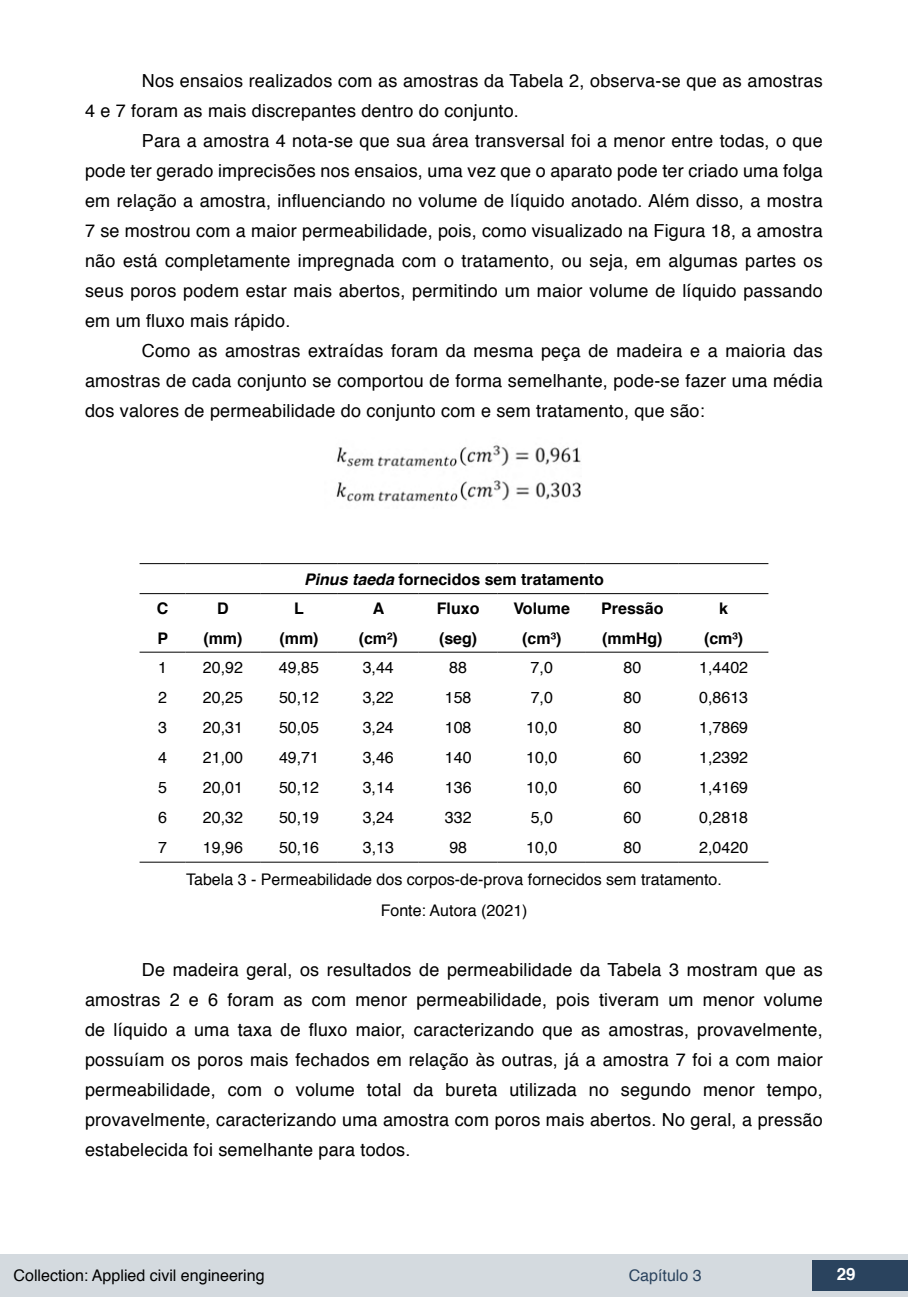
<style>
.page{position:relative;width:908px;height:1304px;background:#fff}
.page>*{position:absolute;margin:0;border:0;box-sizing:border-box;transform-origin:0 0}
.txt{font:18px/30px "Helvetica";letter-spacing:.01em;color:#000;text-align:justify}
.t1{font:700 16.8px "Helvetica";color:#fff}
.imagens_graf_tab{font:16px "Helvetica";color:#000}
.imagens_graf_tab-2{font:700 16px "Helvetica";color:#000}
.t2{font:16px "Helvetica";color:#2a435e}
.s1{font-style:italic}
</style>
<div class="page">
<div style="left:0;top:1254px;width:906px;height:43px;background:#d4dadf"></div>
<div style="left:812px;top:1261px;width:95px;height:30px;background:#2a435e"></div>
<img style="left:336px;top:445px;width:245px;height:57px">
<hr style="left:139px;top:862px;width:46px;height:1px;background:#000">
<hr style="left:185px;top:862px;width:75px;height:1px;background:#000">
<hr style="left:260px;top:862px;width:78px;height:1px;background:#000">
<hr style="left:338px;top:862px;width:80px;height:1px;background:#000">
<hr style="left:418px;top:862px;width:79px;height:1px;background:#000">
<hr style="left:497px;top:862px;width:88px;height:1px;background:#000">
<hr style="left:585px;top:862px;width:93px;height:1px;background:#000">
<hr style="left:678px;top:862px;width:90px;height:1px;background:#000">
<hr style="left:139px;top:563px;width:46px;height:1px;background:#000">
<hr style="left:185px;top:563px;width:75px;height:1px;background:#000">
<hr style="left:260px;top:563px;width:78px;height:1px;background:#000">
<hr style="left:338px;top:563px;width:80px;height:1px;background:#000">
<hr style="left:418px;top:563px;width:79px;height:1px;background:#000">
<hr style="left:497px;top:563px;width:88px;height:1px;background:#000">
<hr style="left:585px;top:563px;width:93px;height:1px;background:#000">
<hr style="left:678px;top:563px;width:90px;height:1px;background:#000">
<hr style="left:139px;top:593px;width:46px;height:1px;background:#000">
<hr style="left:185px;top:593px;width:75px;height:1px;background:#000">
<hr style="left:260px;top:593px;width:78px;height:1px;background:#000">
<hr style="left:338px;top:593px;width:80px;height:1px;background:#000">
<hr style="left:418px;top:593px;width:79px;height:1px;background:#000">
<hr style="left:497px;top:593px;width:88px;height:1px;background:#000">
<hr style="left:585px;top:593px;width:93px;height:1px;background:#000">
<hr style="left:678px;top:593px;width:90px;height:1px;background:#000">
<hr style="left:139px;top:652px;width:46px;height:1px;background:#000">
<hr style="left:185px;top:652px;width:75px;height:1px;background:#000">
<hr style="left:260px;top:652px;width:78px;height:1px;background:#000">
<hr style="left:338px;top:652px;width:80px;height:1px;background:#000">
<hr style="left:418px;top:652px;width:79px;height:1px;background:#000">
<hr style="left:497px;top:652px;width:88px;height:1px;background:#000">
<hr style="left:585px;top:652px;width:93px;height:1px;background:#000">
<hr style="left:678px;top:652px;width:90px;height:1px;background:#000">
<p class="txt" style="left:85px;top:66px;width:738px;text-indent:57px">Nos ensaios realizados com as amostras da Tabela 2, observa-se que as amostras<br>4 e 7 foram as mais discrepantes dentro do conjunto.</p>
<p class="txt" style="left:85px;top:126px;width:738px;text-indent:57px">Para a amostra 4 nota-se que sua área transversal foi a menor entre todas, o que pode ter gerado imprecisões nos ensaios, uma vez que o aparato pode ter criado uma folga em relação a amostra, influenciando no volume de líquido anotado. Além disso, a mostra 7 se mostrou com a maior permeabilidade, pois, como visualizado na Figura 18, a amostra não está completamente impregnada com o tratamento, ou seja, em algumas partes os seus poros podem estar mais abertos, permitindo um maior volume de líquido passando em um fluxo mais rápido.</p>
<p class="txt" style="left:85px;top:336px;width:738px;text-indent:57px">Como as amostras extraídas foram da mesma peça de madeira e a maioria das amostras de cada conjunto se comportou de forma semelhante, pode-se fazer uma média dos valores de permeabilidade do conjunto com e sem tratamento, que são:</p>
<p class="imagens_graf_tab-2" style="left:157px;top:595px;width:13px">C</p>
<p class="imagens_graf_tab-2" style="left:157px;top:626px;width:12px">P</p>
<p class="imagens_graf_tab-2" style="left:217px;top:595px;width:13px">D</p>
<p class="imagens_graf_tab-2" style="left:203px;top:626px;width:41px">(mm)</p>
<p class="imagens_graf_tab-2" style="left:304px;top:566px;width:301px"><span class="s1">Pinus taeda</span> fornecidos sem tratamento</p>
<p class="imagens_graf_tab-2" style="left:294px;top:595px;width:11px">L</p>
<p class="imagens_graf_tab-2" style="left:279px;top:626px;width:41px">(mm)</p>
<p class="imagens_graf_tab-2" style="left:372px;top:595px;width:13px">A</p>
<p class="imagens_graf_tab-2" style="left:358px;top:626px;width:41px">(cm²)</p>
<p class="imagens_graf_tab-2" style="left:436px;top:595px;width:44px">Fluxo</p>
<p class="imagens_graf_tab-2" style="left:439px;top:626px;width:40px">(seg)</p>
<p class="imagens_graf_tab-2" style="left:513px;top:595px;width:58px">Volume</p>
<p class="imagens_graf_tab-2" style="left:522px;top:626px;width:41px">(cm³)</p>
<p class="imagens_graf_tab-2" style="left:601px;top:595px;width:64px">Pressão</p>
<p class="imagens_graf_tab-2" style="left:602px;top:626px;width:62px">(mmHg)</p>
<p class="imagens_graf_tab-2" style="left:718px;top:595px;width:10px">k</p>
<p class="imagens_graf_tab-2" style="left:703px;top:626px;width:41px">(cm³)</p>
<p class="imagens_graf_tab" style="left:158px;top:655px;width:10px">1</p>
<p class="imagens_graf_tab" style="left:203px;top:655px;width:42px">20,92</p>
<p class="imagens_graf_tab" style="left:279px;top:655px;width:42px">49,85</p>
<p class="imagens_graf_tab" style="left:362px;top:655px;width:33px">3,44</p>
<p class="imagens_graf_tab" style="left:449px;top:655px;width:19px">88</p>
<p class="imagens_graf_tab" style="left:530px;top:655px;width:24px">7,0</p>
<p class="imagens_graf_tab" style="left:623px;top:655px;width:19px">80</p>
<p class="imagens_graf_tab" style="left:698px;top:655px;width:50px">1,4402</p>
<p class="imagens_graf_tab" style="left:158px;top:685px;width:10px">2</p>
<p class="imagens_graf_tab" style="left:203px;top:685px;width:42px">20,25</p>
<p class="imagens_graf_tab" style="left:279px;top:685px;width:42px">50,12</p>
<p class="imagens_graf_tab" style="left:362px;top:685px;width:33px">3,22</p>
<p class="imagens_graf_tab" style="left:444px;top:685px;width:28px">158</p>
<p class="imagens_graf_tab" style="left:530px;top:685px;width:24px">7,0</p>
<p class="imagens_graf_tab" style="left:623px;top:685px;width:19px">80</p>
<p class="imagens_graf_tab" style="left:698px;top:685px;width:50px">0,8613</p>
<p class="imagens_graf_tab" style="left:158px;top:715px;width:10px">3</p>
<p class="imagens_graf_tab" style="left:203px;top:715px;width:42px">20,31</p>
<p class="imagens_graf_tab" style="left:279px;top:715px;width:42px">50,05</p>
<p class="imagens_graf_tab" style="left:362px;top:715px;width:33px">3,24</p>
<p class="imagens_graf_tab" style="left:444px;top:715px;width:28px">108</p>
<p class="imagens_graf_tab" style="left:526px;top:715px;width:33px">10,0</p>
<p class="imagens_graf_tab" style="left:623px;top:715px;width:19px">80</p>
<p class="imagens_graf_tab" style="left:698px;top:715px;width:50px">1,7869</p>
<p class="imagens_graf_tab" style="left:158px;top:745px;width:10px">4</p>
<p class="imagens_graf_tab" style="left:203px;top:745px;width:42px">21,00</p>
<p class="imagens_graf_tab" style="left:279px;top:745px;width:42px">49,71</p>
<p class="imagens_graf_tab" style="left:362px;top:745px;width:33px">3,46</p>
<p class="imagens_graf_tab" style="left:444px;top:745px;width:28px">140</p>
<p class="imagens_graf_tab" style="left:526px;top:745px;width:33px">10,0</p>
<p class="imagens_graf_tab" style="left:623px;top:745px;width:19px">60</p>
<p class="imagens_graf_tab" style="left:699px;top:745px;width:50px">1,2392</p>
<p class="imagens_graf_tab" style="left:158px;top:775px;width:10px">5</p>
<p class="imagens_graf_tab" style="left:203px;top:775px;width:42px">20,01</p>
<p class="imagens_graf_tab" style="left:279px;top:775px;width:42px">50,12</p>
<p class="imagens_graf_tab" style="left:362px;top:775px;width:33px">3,14</p>
<p class="imagens_graf_tab" style="left:444px;top:775px;width:28px">136</p>
<p class="imagens_graf_tab" style="left:526px;top:775px;width:33px">10,0</p>
<p class="imagens_graf_tab" style="left:623px;top:775px;width:19px">60</p>
<p class="imagens_graf_tab" style="left:699px;top:775px;width:50px">1,4169</p>
<p class="imagens_graf_tab" style="left:158px;top:805px;width:10px">6</p>
<p class="imagens_graf_tab" style="left:203px;top:805px;width:42px">20,32</p>
<p class="imagens_graf_tab" style="left:279px;top:805px;width:42px">50,19</p>
<p class="imagens_graf_tab" style="left:362px;top:805px;width:33px">3,24</p>
<p class="imagens_graf_tab" style="left:444px;top:805px;width:28px">332</p>
<p class="imagens_graf_tab" style="left:530px;top:805px;width:24px">5,0</p>
<p class="imagens_graf_tab" style="left:623px;top:805px;width:19px">60</p>
<p class="imagens_graf_tab" style="left:699px;top:805px;width:50px">0,2818</p>
<p class="imagens_graf_tab" style="left:158px;top:835px;width:10px">7</p>
<p class="imagens_graf_tab" style="left:203px;top:835px;width:42px">19,96</p>
<p class="imagens_graf_tab" style="left:279px;top:835px;width:42px">50,16</p>
<p class="imagens_graf_tab" style="left:362px;top:835px;width:33px">3,13</p>
<p class="imagens_graf_tab" style="left:449px;top:835px;width:19px">98</p>
<p class="imagens_graf_tab" style="left:526px;top:835px;width:33px">10,0</p>
<p class="imagens_graf_tab" style="left:623px;top:835px;width:19px">80</p>
<p class="imagens_graf_tab" style="left:699px;top:835px;width:50px">2,0420</p>
<p class="imagens_graf_tab" style="left:186px;top:867px;width:537px">Tabela 3 - Permeabilidade dos corpos-de-prova fornecidos sem tratamento.</p>
<p class="imagens_graf_tab" style="left:380px;top:898px;width:148px">Fonte: Autora (2021)</p>
<p class="txt" style="left:85px;top:955px;width:738px;text-indent:57px">De madeira geral, os resultados de permeabilidade da Tabela 3 mostram que as amostras 2 e 6 foram as com menor permeabilidade, pois tiveram um menor volume de líquido a uma taxa de fluxo maior, caracterizando que as amostras, provavelmente, possuíam os poros mais fechados em relação às outras, já a amostra 7 foi a com maior permeabilidade, com o volume total da bureta utilizada no segundo menor tempo, provavelmente, caracterizando uma amostra com poros mais abertos. No geral, a pressão estabelecida foi semelhante para todos.</p>
<p class="imagens_graf_tab" style="left:14px;top:1263px;width:252px">Collection: Applied civil engineering</p>
<p class="t2" style="left:628px;top:1263px;width:74px">Capítulo 3</p>
<p class="t1" style="left:836px;top:1261px;width:20px">29</p>
</div>
